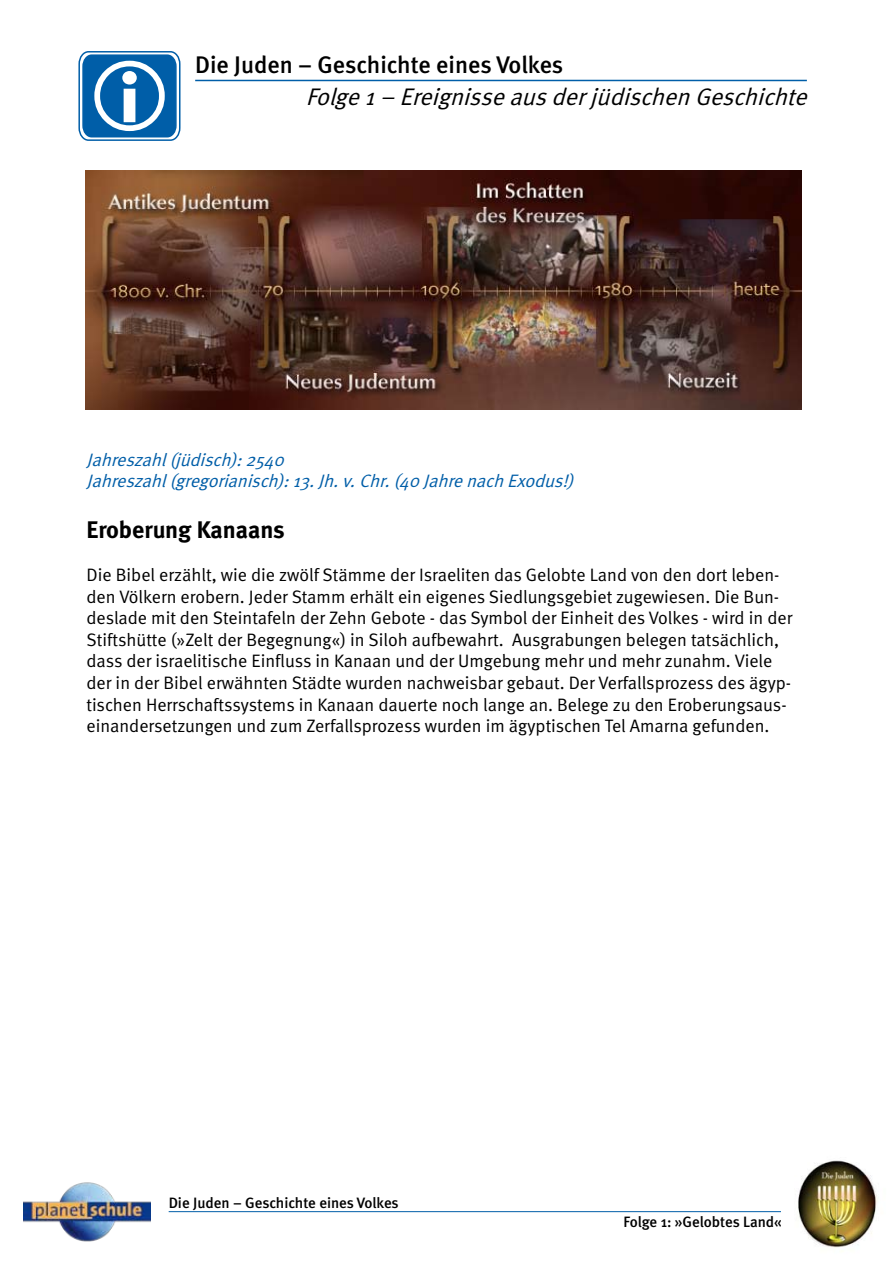
<style>
.page{position:relative;width:893px;height:1263px;background:#fff}
.page>*{position:absolute;margin:0;border:0;box-sizing:border-box;transform-origin:0 0}
.t1{font:italic 24px "Meta Normal";color:#000}
.t2{font:500 24px "Meta";color:#000}
.t3{font:700 24px "Meta";letter-spacing:-.005em;color:#000}
.t4{font:18px/21.6px "Meta Normal";color:#000}
.t5{font:italic 18px/21.6px "Meta Normal";color:#005ea8}
.t6{font:500 15px "Meta";color:#000}
</style>
<div class="page">
<hr style="left:195px;top:80px;width:612px;height:1px;background:#005ea8">
<hr style="left:169px;top:1211px;width:613px;height:1px;background:#005ea8">
<img style="left:24px;top:1182px;width:127px;height:60px">
<img style="left:781px;top:1160px;width:97px;height:88px">
<img style="left:85px;top:170px;width:717px;height:240px">
<svg style="left:78px;top:51px;width:102px;height:90px;background:#1c6fb1"></svg>
<h1 class="t2" style="left:195px;top:51px;width:370px">Die Juden – Geschichte eines Volkes</h1>
<h1 class="t1" style="left:306px;top:83px;width:510px">Folge1– EreignisseausderjüdischenGeschichte</h1>
<p class="t5" style="left:87px;top:449px;width:488px">Jahreszahl(jüdisch):2540<br>Jahreszahl(gregorianisch):13.Jh.v.Chr.(40 JahrenachExodus!)</p>
<h1 class="t3" style="left:87px;top:515px;width:200px">Eroberung Kanaans</h1>
<p class="t4" style="left:87px;top:564px;width:707px">Die Bibel erzählt, wie die zwölf Stämme der Israeliten das Gelobte Land von den dort leben&shy;den Völkern erobern. Jeder Stamm erhält ein eigenes Siedlungsgebiet zugewiesen. Die Bun&shy;deslade mit den Steintafeln der Zehn Gebote - das Symbol der Einheit des Volkes - wird in der Stiftshütte (»Zelt der Begegnung«) in Siloh aufbewahrt. Ausgrabungen belegen tatsächlich, dass der israelitische Einfluss in Kanaan und der Umgebung mehr und mehr zunahm. Viele der in der Bibel erwähnten Städte wurden nachweisbar gebaut. Der Verfallsprozess des ägyp&shy;tischen Herrschaftssystems in Kanaan dauerte noch lange an. Belege zu den Eroberungsaus&shy;einandersetzungen und zum Zerfallsprozess wurden im ägyptischen Tel Amarna gefunden.</p>
<p class="t6" style="left:169px;top:1194px;width:232px">Die Juden – Geschichte eines Volkes</p>
<p class="t6" style="left:623px;top:1213px;width:160px">Folge 1: »Gelobtes Land«</p>
</div>
